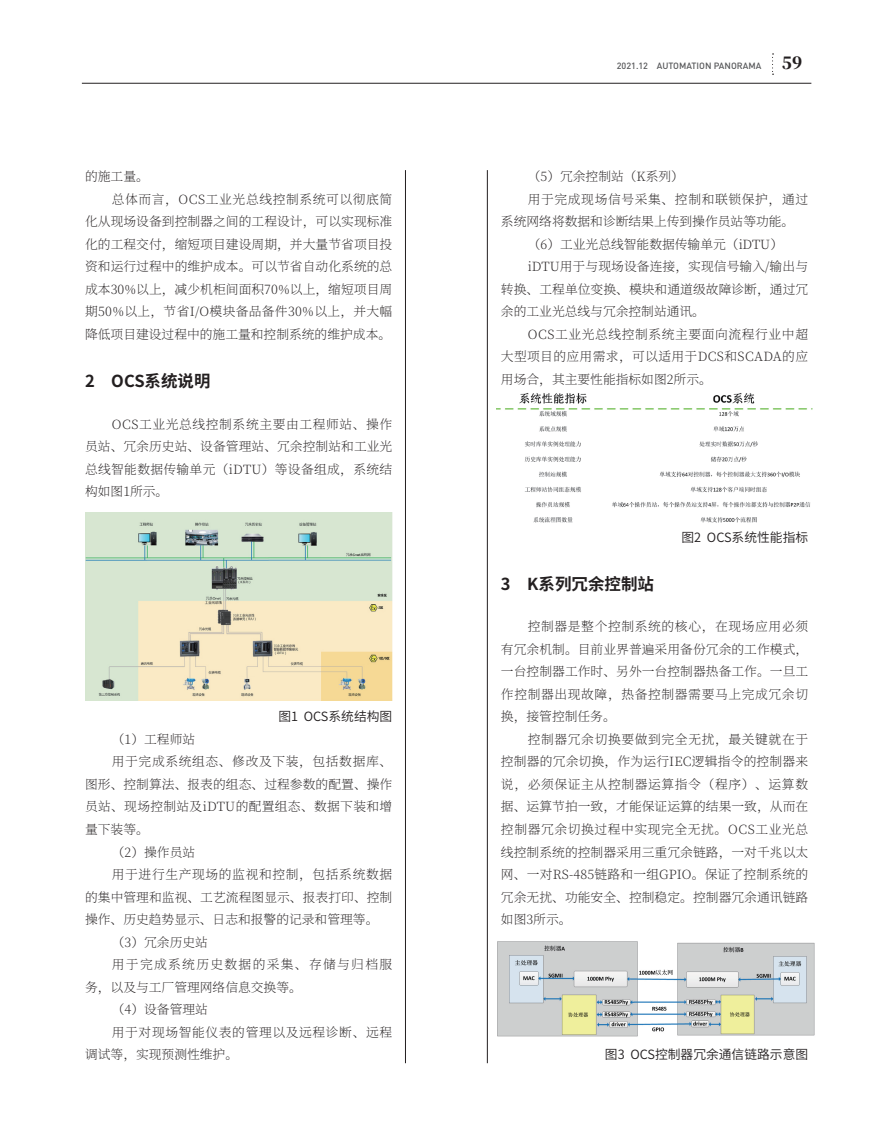
<style>
.page{position:relative;width:872px;height:1127px;background:#fff}
.page>*{position:absolute;margin:0;border:0;box-sizing:border-box;transform-origin:0 0}
.t1{font:700 16.5px "Source Han Sans CN";color:#231f20}
.t2{font:200 12.75px/22.5px "Source Han Serif CN";letter-spacing:.005em;color:#231f20;text-align:justify}
.t3{font:200 12.75px "Source Han Serif CN";letter-spacing:.05em;color:#231f20}
.t4{font:200 12.75px "Source Han Serif CN";letter-spacing:.025em;color:#231f20}
.t5{font:200 12.75px "Source Han Serif CN";letter-spacing:.045em;color:#231f20}
.t6{font:12.75px "Source Han Sans CN";color:#231f20}
.t7{font:200 12.75px "Source Han Serif CN";letter-spacing:.03em;color:#231f20}
.t8{font:200 12.75px "Source Han Serif CN";letter-spacing:.105em;color:#231f20}
.t9{font:500 9px "DIN";color:#57585a}
.s1{font-family:"Source Han Serif CN";font-weight:800;font-size:16.65px;color:#231f20}
</style>
<div class="page">
<hr style="left:82px;top:83px;width:729px;height:1px;background:#231f20">
<hr style="left:487px;top:170px;width:1px;height:893px;background:#231f20">
<hr style="left:405px;top:170px;width:1px;height:893px;background:#231f20">
<img style="left:85px;top:512px;width:307px;height:189px">
<img style="left:497px;top:941px;width:318px;height:96px">
<img style="left:496px;top:393px;width:316px;height:130px">
<p class="t2" style="left:85px;top:166px;width:65px">的施工量。</p>
<p class="t5" style="left:112px;top:192px;width:282px">总体而言，OCS工业光总线控制系统可以彻底简</p>
<p class="t2" style="left:85px;top:211px;width:309px">化从现场设备到控制器之间的工程设计，可以实现标准</p>
<p class="t2" style="left:85px;top:233px;width:309px">化的工程交付，缩短项目建设周期，并大量节省项目投</p>
<p class="t2" style="left:85px;top:256px;width:309px">资和运行过程中的维护成本。可以节省自动化系统的总</p>
<p class="t2" style="left:85px;top:278px;width:309px">成本30%以上，减少机柜间面积70%以上，缩短项目周</p>
<p class="t4" style="left:85px;top:304px;width:309px">期50%以上，节省I/O模块备品备件30%以上，并大幅</p>
<p class="t2" style="left:85px;top:323px;width:307px">降低项目建设过程中的施工量和控制系统的维护成本。</p>
<p class="t1" style="left:85px;top:372px;width:127px">2　OCS系统说明</p>
<p class="t2" style="left:85px;top:413px;width:309px;text-indent:27px">OCS工业光总线控制系统主要由工程师站、操作员站、冗余历史站、设备管理站、冗余控制站和工业光总线智能数据传输单元（iDTU）等设备组成，系统结构如图1所示。</p>
<p class="t6" style="left:278px;top:709px;width:115px">图1 OCS系统结构图</p>
<p class="t2" style="left:112px;top:728px;width:85px">（1）工程师站</p>
<p class="t3" style="left:112px;top:754px;width:282px">用于完成系统组态、修改及下装，包括数据库、</p>
<p class="t2" style="left:85px;top:773px;width:309px">图形、控制算法、报表的组态、过程参数的配置、操作</p>
<p class="t4" style="left:85px;top:799px;width:309px">员站、现场控制站及iDTU的配置组态、数据下装和增</p>
<p class="t2" style="left:85px;top:818px;width:65px">量下装等。</p>
<p class="t2" style="left:112px;top:841px;width:85px">（2）操作员站</p>
<p class="t3" style="left:112px;top:867px;width:282px">用于进行生产现场的监视和控制，包括系统数据</p>
<p class="t2" style="left:85px;top:886px;width:309px">的集中管理和监视、工艺流程图显示、报表打印、控制</p>
<p class="t2" style="left:85px;top:908px;width:295px">操作、历史趋势显示、日志和报警的记录和管理等。</p>
<p class="t2" style="left:112px;top:931px;width:98px">（3）冗余历史站</p>
<p class="t8" style="left:112px;top:957px;width:282px">用于完成系统历史数据的采集、存储与归档服</p>
<p class="t2" style="left:85px;top:976px;width:218px">务，以及与工厂管理网络信息交换等。</p>
<p class="t2" style="left:112px;top:998px;width:98px">（4）设备管理站</p>
<p class="t3" style="left:112px;top:1025px;width:282px">用于对现场智能仪表的管理以及远程诊断、远程</p>
<p class="t2" style="left:85px;top:1043px;width:155px">调试等，实现预测性维护。</p>
<p class="t9" style="left:617px;top:60px;width:187px">2021.12 AUTOMATION PANORAMA <span class="s1">59</span></p>
<p class="t2" style="left:528px;top:166px;width:158px">（5）冗余控制站（K系列）</p>
<p class="t3" style="left:528px;top:192px;width:282px">用于完成现场信号采集、控制和联锁保护，通过</p>
<p class="t2" style="left:501px;top:211px;width:295px">系统网络将数据和诊断结果上传到操作员站等功能。</p>
<p class="t2" style="left:528px;top:233px;width:257px">（6）工业光总线智能数据传输单元（iDTU）</p>
<p class="t2" style="left:528px;top:256px;width:282px">iDTU用于与现场设备连接，实现信号输入/输出与</p>
<p class="t2" style="left:501px;top:278px;width:309px">转换、工程单位变换、模块和通道级故障诊断，通过冗</p>
<p class="t2" style="left:501px;top:301px;width:205px">余的工业光总线与冗余控制站通讯。</p>
<p class="t5" style="left:528px;top:327px;width:282px">OCS工业光总线控制系统主要面向流程行业中超</p>
<p class="t7" style="left:501px;top:350px;width:309px">大型项目的应用需求，可以适用于DCS和SCADA的应</p>
<p class="t2" style="left:501px;top:368px;width:212px">用场合，其主要性能指标如图2所示。</p>
<p class="t6" style="left:681px;top:530px;width:128px">图2 OCS系统性能指标</p>
<p class="t1" style="left:501px;top:574px;width:155px">3　K系列冗余控制站</p>
<p class="t2" style="left:501px;top:616px;width:309px;text-indent:27px">控制器是整个控制系统的核心，在现场应用必须有冗余机制。目前业界普遍采用备份冗余的工作模式，一台控制器工作时、另外一台控制器热备工作。一旦工作控制器出现故障，热备控制器需要马上完成冗余切换，接管控制任务。</p>
<p class="t2" style="left:501px;top:728px;width:309px;text-indent:27px">控制器冗余切换要做到完全无扰，最关键就在于控制器的冗余切换，作为运行IEC逻辑指令的控制器来说，必须保证主从控制器运算指令（程序）、运算数据、运算节拍一致，才能保证运算的结果一致，从而在控制器冗余切换过程中实现完全无扰。OCS工业光总线控制系统的控制器采用三重冗余链路，一对千兆以太网、一对RS-485链路和一组GPIO。保证了控制系统的冗余无扰、功能安全、控制稳定。控制器冗余通讯链路如图3所示。</p>
<p class="t6" style="left:605px;top:1047px;width:205px">图3 OCS控制器冗余通信链路示意图</p>
</div>
